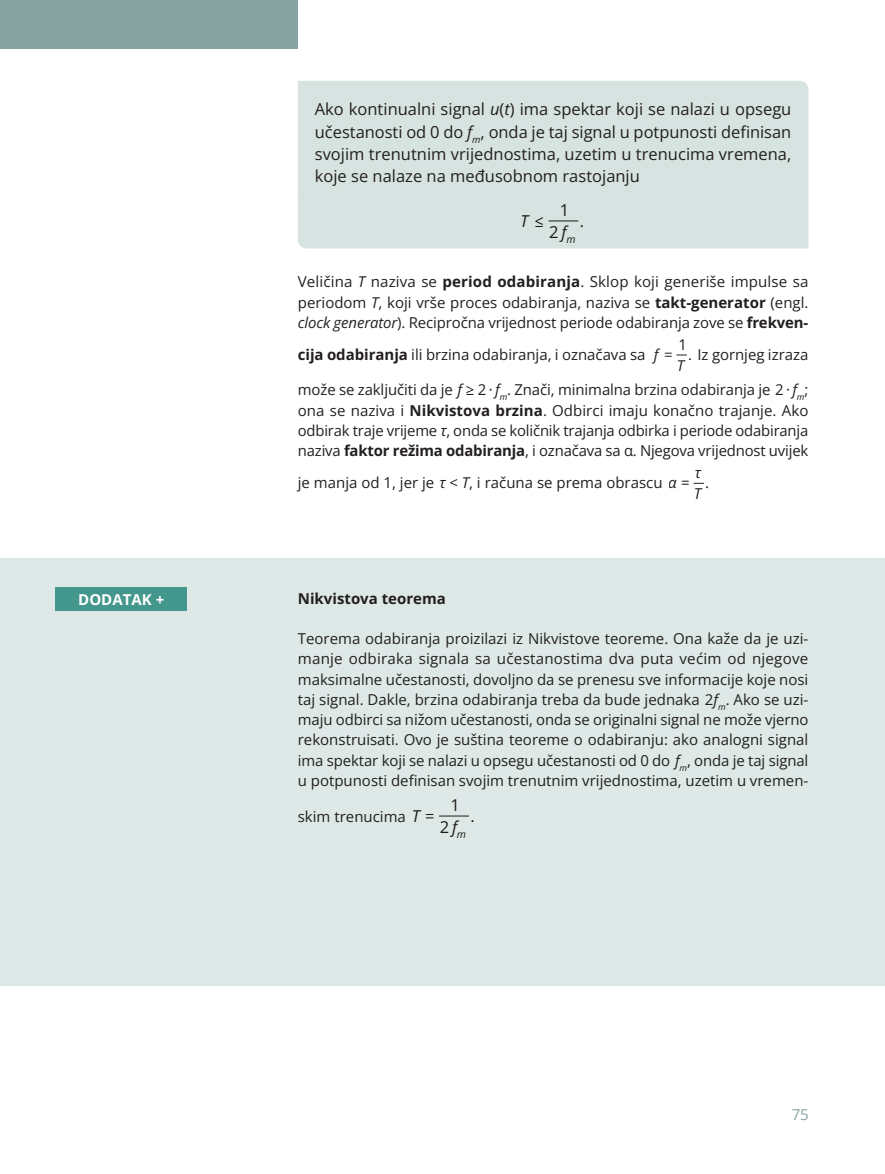
<style>
.page{position:relative;width:885px;height:1174px;background:#fff}
.page>*{position:absolute;margin:0;border:0;box-sizing:border-box;transform-origin:0 0}
.t1{font:16.5px/22.2px "Open Sans";color:#231f20;text-align:justify}
.t2{font:italic 16.5px "Open Sans";color:#231f20}
.t3{font:15px/20.2px "Open Sans";letter-spacing:-.005em;color:#231f20;text-align:justify}
.t4{font:700 15px "Open Sans";color:#231f20}
.t5{font:700 15px "Open Sans";color:#fff}
.t6{font:italic 15px "Open Sans";color:#231f20}
.t7{font:15px "Open Sans";color:#87a4a3}
.s1{font-family:"Open Sansnk MATH"}
.s2{font-style:italic}
.s3{font-weight:700}
.s4{font-style:italic;font-size:16.5px}
</style>
<div class="page">
<div style="left:298px;top:81px;width:510px;height:111px;background:#d6e3e0"></div>
<div style="left:0;top:558px;width:884px;height:427px;background:#dde8e7"></div>
<hr style="left:439px;top:815px;width:30px;height:1px;background:#231f20">
<div style="left:55px;top:587px;width:132px;height:24px;background:#44978c"></div>
<div style="left:0;top:0;width:298px;height:49px;background:#87a4a3"></div>
<div style="left:298px;top:192px;width:510px;height:56px;background:#d6e3e0"></div>
<svg style="left:676px;top:354px;width:10px;height:2px"></svg>
<svg style="left:693px;top:482px;width:11px;height:2px"></svg>
<p class="t5" style="left:78px;top:589px;width:87px">DODATAK +</p>
<p class="t1" style="left:315px;top:98px;width:478px">Ako kontinualni signal <span class="s1">u(t)</span> ima spektar koji se nalazi u opsegu učestanosti od 0 do <span class="s1">f</span><sub>m</sub>, onda je taj signal u potpunosti definisan svojim trenutnim vrijednostima, uzetim u trenucima vremena, koje se nalaze na međusobnom rastojanju</p>
<p class="t2" style="left:520px;top:209px;width:10px">T</p>
<p class="t1" style="left:549px;top:221px;width:28px">2<span class="s2">f</span><sub>m</sub></p>
<p class="t1" style="left:559px;top:198px;width:11px">1</p>
<p class="t1" style="left:580px;top:209px;width:6px">.</p>
<p class="t3" style="left:298px;top:271px;width:512px">Veličina <span class="s1">T</span> naziva se <span class="s3">period odabiranja</span>. Sklop koji generiše impulse sa periodom <span class="s1">T</span>, koji vrše proces odabiranja, naziva se <span class="s3">takt-generator</span> (engl. <span class="s2">clock generator</span>). Recipročna vrijednost periode odabiranja zove se <span class="s3">frekven-</span></p>
<p class="t3" style="left:298px;top:344px;width:362px"><span class="s3">cija odabiranja</span> ili brzina odabiranja, i označava sa <span class="s2">f</span></p>
<p class="t6" style="left:676px;top:355px;width:9px">T</p>
<p class="t3" style="left:678px;top:334px;width:10px">1</p>
<p class="t3" style="left:688px;top:344px;width:122px">. Iz gornjeg izraza</p>
<p class="t3" style="left:298px;top:379px;width:512px">može se zaključiti da je <span class="s1">f ≥ 2 ∙ f</span><sub>m</sub>. Znači, minimalna brzina odabiranja je <span class="s1">2 ∙ f</span><sub>m</sub>; ona se naziva i <span class="s3">Nikvistova brzina</span>. Odbirci imaju konačno trajanje. Ako odbirak traje vrijeme <span class="s1">τ</span>, onda se količnik trajanja odbirka i periode odabiranja naziva <span class="s3">faktor režima odabiranja</span>, i označava sa α. Njegova vrijednost uvijek</p>
<p class="t3" style="left:298px;top:472px;width:366px">je manja od 1, jer je <span class="s1">τ &lt; T</span>, i računa se prema obrascu</p>
<p class="t6" style="left:693px;top:483px;width:9px">T</p>
<p class="t4" style="left:298px;top:588px;width:150px">Nikvistova teorema</p>
<p class="t3" style="left:298px;top:628px;width:512px">Teorema odabiranja proizilazi iz Nikvistove teoreme. Ona kaže da je uzi&shy;manje odbiraka signala sa učestanostima dva puta većim od njegove maksimalne učestanosti, dovoljno da se prenesu sve informacije koje nosi taj signal. Dakle, brzina odabiranja treba da bude jednaka <span class="s1">2f</span><sub>m</sub>. Ako se uzi&shy;maju odbirci sa nižom učestanosti, onda se originalni signal ne može vjerno rekonstruisati. Ovo je suština teoreme o odabiranju: ako analogni signal ima spektar koji se nalazi u opsegu učestanosti od 0 do <span class="s1">f</span><sub>m</sub>, onda je taj signal u potpunosti definisan svojim trenutnim vrijednostima, uzetim u vremen-</p>
<p class="t3" style="left:298px;top:805px;width:123px">skim trenucima <span class="s4">T</span></p>
<p class="t1" style="left:439px;top:816px;width:28px">2<span class="s2">f</span><sub>m</sub></p>
<p class="t1" style="left:450px;top:793px;width:11px">1</p>
<p class="t1" style="left:470px;top:804px;width:6px">.</p>
<p class="t7" style="left:791px;top:1104px;width:19px">75</p>
</div>
